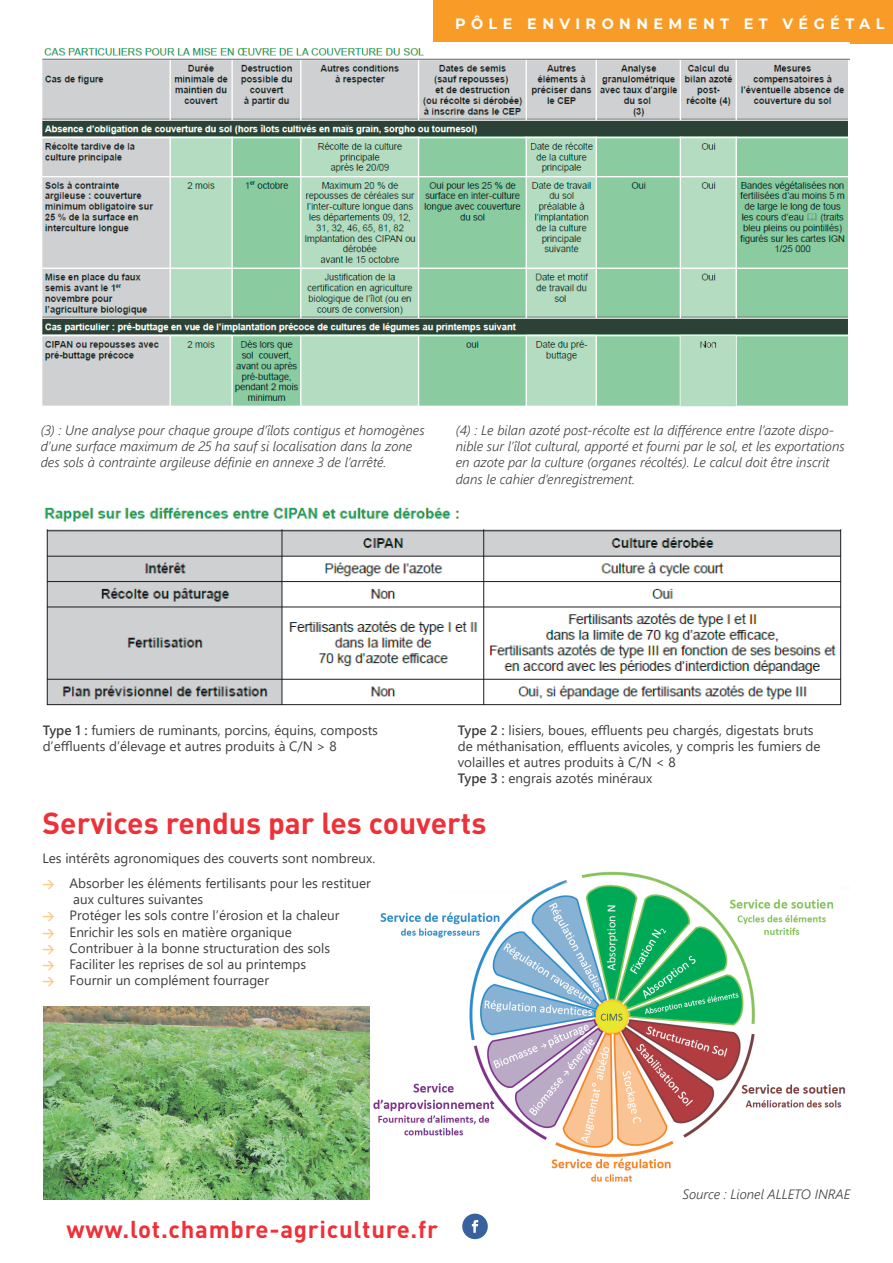
<style>
.page{position:relative;width:893px;height:1263px;background:#fff}
.page>*{position:absolute;margin:0;border:0;box-sizing:border-box;transform-origin:0 0}
.t1{font:700 30px "DIN";color:#ee3038}
.t2{font:700 24px "DIN";letter-spacing:.03em;color:#ee3038}
.t3{font:700 15px "Montserrat";letter-spacing:.38em;color:#fff;scale:.96 1}
.t4{font:13.5px/16.2px "Segoe UI";color:#3e3e3f}
.t5{font:italic 300 13.5px/16.2px "Segoe UI";color:#3e3e3f}
.s1{font-weight:600}
.s2{font-family:"DIN";font-weight:700;font-size:12px;color:#fdcb8f}
</style>
<div class="page">
<div style="left:462px;top:1213px;width:26px;height:26px;background:#39619f;border-radius:50%"></div>
<svg style="left:472px;top:1220px;width:6px;height:13px"></svg>
<div style="left:434px;top:0;width:459px;height:43px;background:#f89c27"></div>
<img style="left:373px;top:871px;width:473px;height:311px">
<img style="left:42px;top:48px;width:808px;height:359px">
<img style="left:44px;top:507px;width:798px;height:199px">
<img style="left:43px;top:1006px;width:327px;height:193px">
<p class="t3" style="left:455px;top:13px;width:449px">PÔLE ENVIRONNEMENT ET VÉGÉTAL</p>
<p class="t5" style="left:41px;top:420px;width:385px">(3) : Une analyse pour chaque groupe d’îlots contigus et homogènes d’une surface maximum de 25 ha sauf si localisation dans la zone des sols à contrainte argileuse définie en annexe 3 de l’arrêté.</p>
<p class="t5" style="left:456px;top:420px;width:390px">(4) : Le bilan azoté post-récolte est la différence entre l’azote dispo&shy;nible sur l’îlot cultural, apporté et fourni par le sol, et les exportations en azote par la culture (organes récoltés). Le calcul doit être inscrit dans le cahier d’enregistrement.</p>
<p class="t4" style="left:43px;top:721px;width:337px"><span class="s1">Type 1 :</span> fumiers de ruminants, porcins, équins, composts d’effluents d’élevage et autres produits à C/N &gt; 8</p>
<p class="t4" style="left:458px;top:721px;width:364px"><span class="s1">Type 2 :</span> lisiers, boues, effluents peu chargés, digestats bruts de méthanisation, effluents avicoles, y compris les fumiers de volailles et autres produits à C/N &lt; 8<br><span class="s1">Type 3 :</span> engrais azotés minéraux</p>
<h1 class="t1" style="left:43px;top:804px;width:445px">Services rendus par les couverts</h1>
<p class="t4" style="left:43px;top:845px;width:334px;line-height:24.8px">Les intérêts agronomiques des couverts sont nombreux. <span class="s2">&gt;</span> Absorber les éléments fertilisants pour les restituer</p>
<p class="t4" style="left:43px;top:890px;width:298px;text-indent:31px">aux cultures suivantes<br><span class="s2">&gt;</span> Protéger les sols contre l’érosion et la chaleur <span class="s2">&gt;</span> Enrichir les sols en matière organique<br><span class="s2">&gt;</span> Contribuer à la bonne structuration des sols <span class="s2">&gt;</span> Faciliter les reprises de sol au printemps<br><span class="s2">&gt;</span> Fournir un complément fourrager</p>
<h2 class="t2" style="left:67px;top:1213px;width:373px">www.lot.chambre-agriculture.fr</h2>
<p class="t5" style="left:682px;top:1184px;width:170px">Source : Lionel ALLETO INRAE</p>
</div>
